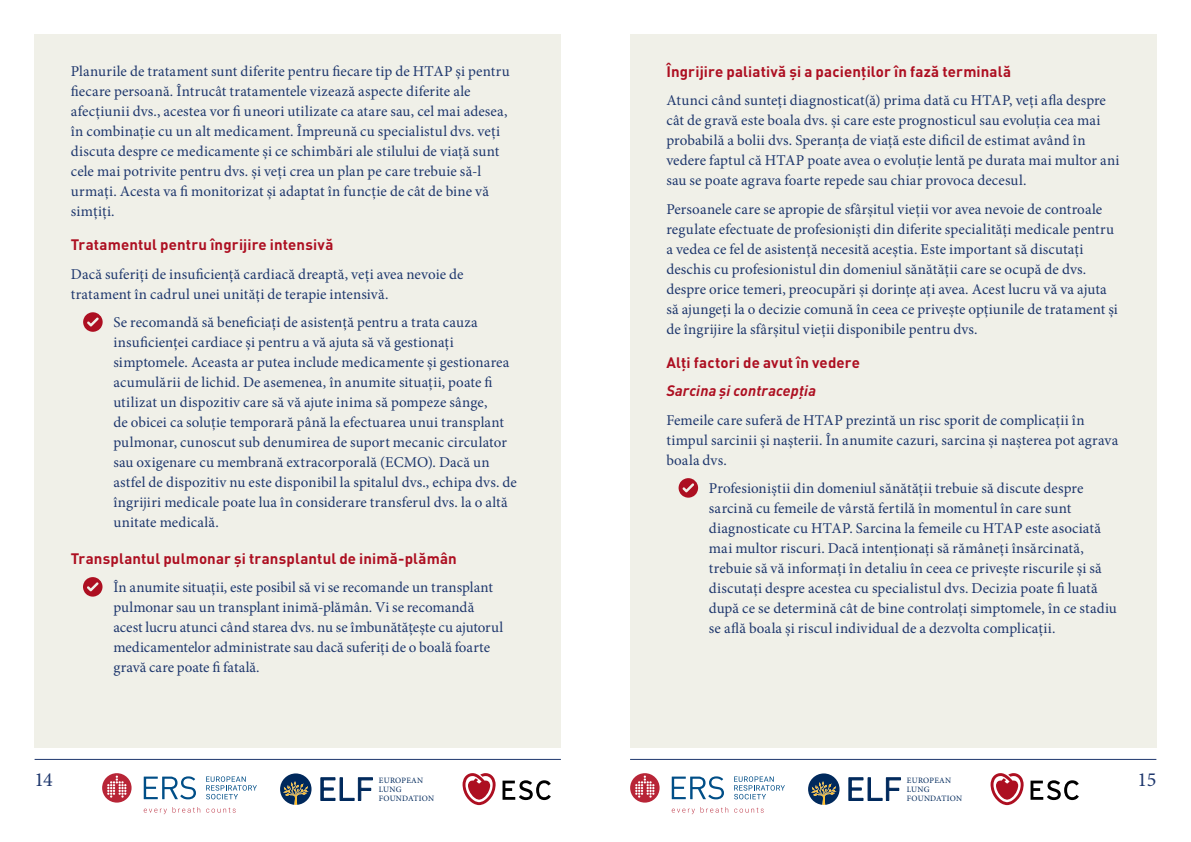
<style>
.page{position:relative;width:1191px;height:842px;background:#fff}
.page>*{position:absolute;margin:0;border:0;box-sizing:border-box;transform-origin:0 0}
.t1{font:20px "Minion Pro";color:#1e376d}
.Body{font:15px/20px "Minion Pro";letter-spacing:.01em;color:#1e376d}
.t2{font:700 15px "DIN Pro";letter-spacing:.01em;color:#ad0f21}
.t3{font:italic 700 15px "DIN Pro";letter-spacing:.01em;color:#ad0f21}
.t4{font:8.2px/8.8px "Minion Pro";letter-spacing:.025em;color:#00295c}
</style>
<div class="page">
<div style="left:35px;top:35px;width:526px;height:713px;background:#f0f0e8"></div>
<div style="left:630px;top:35px;width:526px;height:713px;background:#f0f0e8"></div>
<hr style="left:35px;top:759px;width:526px;height:1px;background:#1e376d">
<hr style="left:630px;top:759px;width:526px;height:1px;background:#1e376d">
<svg style="left:990px;top:773px;width:33px;height:32px"></svg>
<svg style="left:1030px;top:780px;width:48px;height:20px"></svg>
<svg style="left:630px;top:773px;width:29px;height:30px"></svg>
<svg style="left:635px;top:775px;width:19px;height:23px"></svg>
<svg style="left:671px;top:776px;width:53px;height:23px"></svg>
<svg style="left:671px;top:807px;width:57px;height:7px"></svg>
<svg style="left:734px;top:808px;width:29px;height:5px"></svg>
<svg style="left:734px;top:776px;width:51px;height:24px"></svg>
<svg style="left:848px;top:777px;width:53px;height:24px"></svg>
<svg style="left:808px;top:773px;width:31px;height:32px"></svg>
<svg style="left:462px;top:773px;width:33px;height:32px"></svg>
<svg style="left:502px;top:780px;width:49px;height:20px"></svg>
<svg style="left:102px;top:773px;width:30px;height:30px"></svg>
<svg style="left:107px;top:775px;width:19px;height:23px"></svg>
<svg style="left:144px;top:776px;width:52px;height:23px"></svg>
<svg style="left:144px;top:807px;width:56px;height:7px"></svg>
<svg style="left:206px;top:808px;width:30px;height:5px"></svg>
<svg style="left:206px;top:776px;width:51px;height:24px"></svg>
<svg style="left:320px;top:777px;width:53px;height:24px"></svg>
<svg style="left:280px;top:773px;width:31px;height:32px"></svg>
<svg style="left:678px;top:478px;width:20px;height:20px"></svg>
<svg style="left:83px;top:312px;width:20px;height:20px"></svg>
<svg style="left:83px;top:577px;width:19px;height:20px"></svg>
<p class="Body" style="left:71px;top:61px;width:440px">Planurile de tratament sunt diferite pentru fiecare tip de HTAP și pentru fiecare persoană. Întrucât tratamentele vizează aspecte diferite ale afecțiunii dvs., acestea vor fi uneori utilizate ca atare sau, cel mai adesea, în combinație cu un alt medicament. Împreună cu specialistul dvs. veți discuta despre ce medicamente și ce schimbări ale stilului de viață sunt cele mai potrivite pentru dvs. și veți crea un plan pe care trebuie să-l urmați. Acesta va fi monitorizat și adaptat în funcție de cât de bine vă simțiți.</p>
<h3 class="t2" style="left:71px;top:232px;width:264px">Tratamentul pentru îngrijire intensivă</h3>
<p class="Body" style="left:71px;top:264px;width:394px">Dacă suferiți de insuficiență cardiacă dreaptă, veți avea nevoie de tratament în cadrul unei unități de terapie intensivă.</p>
<p class="Body" style="left:113px;top:313px;width:405px">Se recomandă să beneficiați de asistență pentru a trata cauza insuficienței cardiace și pentru a vă ajuta să vă gestionați simptomele. Aceasta ar putea include medicamente și gestionarea acumulării de lichid. De asemenea, în anumite situații, poate fi utilizat un dispozitiv care să vă ajute inima să pompeze sânge,<br>de obicei ca soluție temporară până la efectuarea unui transplant pulmonar, cunoscut sub denumirea de suport mecanic circulator sau oxigenare cu membrană extracorporală (ECMO). Dacă un astfel de dispozitiv nu este disponibil la spitalul dvs., echipa dvs. de îngrijiri medicale poate lua în considerare transferul dvs. la o altă unitate medicală.</p>
<h3 class="t2" style="left:71px;top:546px;width:387px">Transplantul pulmonar și transplantul de inimă-plămân</h3>
<p class="Body" style="left:113px;top:577px;width:391px">În anumite situații, este posibil să vi se recomande un transplant pulmonar sau un transplant inimă-plămân. Vi se recomandă acest lucru atunci când starea dvs. nu se îmbunătățește cu ajutorul medicamentelor administrate sau dacă suferiți de o boală foarte gravă care poate fi fatală.</p>
<h3 class="t2" style="left:666px;top:59px;width:346px">Îngrijire paliativă și a pacienților în fază terminală</h3>
<p class="Body" style="left:666px;top:90px;width:455px">Atunci când sunteți diagnosticat(ă) prima dată cu HTAP, veți afla despre cât de gravă este boala dvs. și care este prognosticul sau evoluția cea mai probabilă a bolii dvs. Speranța de viață este dificil de estimat având în vedere faptul că HTAP poate avea o evoluție lentă pe durata mai multor ani sau se poate agrava foarte repede sau chiar provoca decesul.</p>
<p class="Body" style="left:666px;top:199px;width:453px">Persoanele care se apropie de sfârșitul vieții vor avea nevoie de controale regulate efectuate de profesioniști din diferite specialități medicale pentru a vedea ce fel de asistență necesită aceștia. Este important să discutați deschis cu profesionistul din domeniul sănătății care se ocupă de dvs. despre orice temeri, preocupări și dorințe ați avea. Acest lucru vă va ajuta să ajungeți la o decizie comună în ceea ce privește opțiunile de tratament și de îngrijire la sfârșitul vieții disponibile pentru dvs.</p>
<h3 class="t2" style="left:666px;top:350px;width:195px">Alți factori de avut în vedere</h3>
<h4 class="t3" style="left:666px;top:379px;width:151px">Sarcina și contracepția</h4>
<p class="Body" style="left:666px;top:410px;width:453px">Femeile care suferă de HTAP prezintă un risc sporit de complicații în timpul sarcinii și nașterii. În anumite cazuri, sarcina și nașterea pot agrava boala dvs.</p>
<p class="Body" style="left:709px;top:479px;width:409px">Profesioniștii din domeniul sănătății trebuie să discute despre sarcină cu femeile de vârstă fertilă în momentul în care sunt diagnosticate cu HTAP. Sarcina la femeile cu HTAP este asociată mai multor riscuri. Dacă intenționați să rămâneți însărcinată, trebuie să vă informați în detaliu în ceea ce privește riscurile și să discutați despre acestea cu specialistul dvs. Decizia poate fi luată după ce se determină cât de bine controlați simptomele, în ce stadiu se află boala și riscul individual de a dezvolta complicații.</p>
<h1 class="t1" style="left:35px;top:766px;width:20px">14</h1>
<p class="t4" style="left:379px;top:776px;width:46px">EUROPEAN</p>
<h1 class="t1" style="left:1137px;top:766px;width:20px">15</h1>
<p class="t4" style="left:379px;top:785px;width:57px">LUNG<br>FOUNDATION</p>
<p class="t4" style="left:907px;top:776px;width:57px">EUROPEAN<br>LUNG<br>FOUNDATION</p>
</div>
